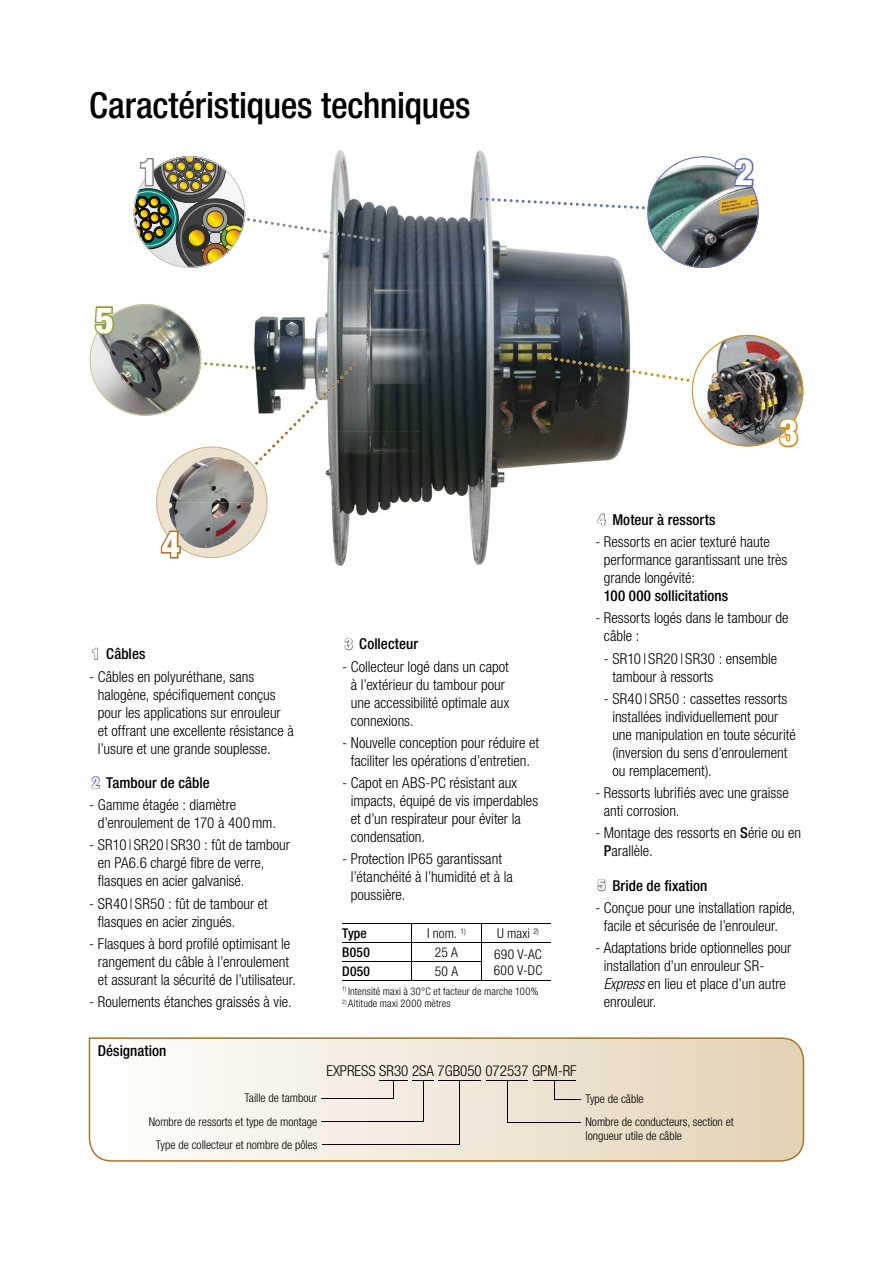
<style>
.page{position:relative;width:893px;height:1263px;background:#fff}
.page>*{position:absolute;margin:0;border:0;box-sizing:border-box;transform-origin:0 0}
.t1{font:500 condensed 36px "Helvetica Neue LT";letter-spacing:-.005em;color:#000}
.t2{font:800 condensed 36px "Helvetica Neue LT";color:#fff}
.t3{font:300 condensed 15px/18px "Helvetica Neue LT";color:#000}
.t4{font:500 condensed 15px "Helvetica Neue LT";letter-spacing:.005em;color:#000}
.t5{font:300 condensed 13.5px "Helvetica Neue LT";letter-spacing:.015em;color:#000}
.t6{font:500 condensed 13.5px "Helvetica Neue LT";letter-spacing:.02em;color:#000}
.t7{font:300 condensed 12px/23.4px "Helvetica Neue LT";color:#000;text-align:right}
.t8{font:300 condensed 10.5px "Helvetica Neue LT";letter-spacing:.015em;color:#000}
.s1{font-weight:800;color:#fff}
.s2{font-weight:500}
.s3{font-style:italic}
</style>
<div class="page">
<svg style="left:89px;top:1037px;width:715px;height:125px"></svg>
<img style="left:327px;top:150px;width:303px;height:416px">
<svg style="left:134px;top:156px;width:246px;height:112px"></svg>
<svg style="left:90px;top:304px;width:266px;height:256px"></svg>
<svg style="left:480px;top:156px;width:279px;height:112px"></svg>
<img style="left:542px;top:335px;width:261px;height:114px">
<svg style="left:92px;top:647px;width:6px;height:13px"></svg>
<svg style="left:91px;top:776px;width:9px;height:13px"></svg>
<hr style="left:342px;top:923px;width:70px;height:1px;background:#000">
<hr style="left:412px;top:923px;width:69px;height:1px;background:#000">
<hr style="left:481px;top:923px;width:70px;height:1px;background:#000">
<hr style="left:342px;top:942px;width:70px;height:1px;background:#000">
<hr style="left:412px;top:942px;width:69px;height:1px;background:#000">
<hr style="left:481px;top:942px;width:70px;height:1px;background:#000">
<hr style="left:342px;top:961px;width:70px;height:1px;background:#000">
<hr style="left:412px;top:961px;width:69px;height:1px;background:#000">
<hr style="left:342px;top:980px;width:70px;height:1px;background:#000">
<hr style="left:412px;top:980px;width:69px;height:1px;background:#000">
<hr style="left:481px;top:980px;width:70px;height:1px;background:#000">
<svg style="left:481px;top:924px;width:1px;height:56px"></svg>
<svg style="left:344px;top:638px;width:9px;height:13px"></svg>
<svg style="left:597px;top:511px;width:10px;height:15px"></svg>
<svg style="left:597px;top:879px;width:9px;height:13px"></svg>
<hr style="left:438px;top:1080px;width:43px;height:1px;background:#000">
<hr style="left:487px;top:1080px;width:41px;height:1px;background:#000">
<hr style="left:533px;top:1080px;width:43px;height:1px;background:#000">
<svg style="left:379px;top:1080px;width:55px;height:18px"></svg>
<hr style="left:423px;top:1080px;width:1px;height:42px;background:#000">
<hr style="left:459px;top:1080px;width:1px;height:65px;background:#000">
<hr style="left:507px;top:1080px;width:1px;height:43px;background:#000">
<hr style="left:322px;top:1098px;width:72px;height:1px;background:#000">
<hr style="left:322px;top:1122px;width:101px;height:1px;background:#000">
<hr style="left:322px;top:1145px;width:138px;height:1px;background:#000">
<svg style="left:554px;top:1080px;width:27px;height:20px"></svg>
<hr style="left:507px;top:1122px;width:74px;height:1px;background:#000">
<h1 class="t1" style="left:89px;top:83px;width:383px">Caractéristiques techniques</h1>
<h1 class="t2" style="left:139px;top:150px;width:20px">1</h1>
<h1 class="t2" style="left:734px;top:150px;width:20px">2</h1>
<h1 class="t2" style="left:95px;top:298px;width:20px">5</h1>
<h1 class="t2" style="left:162px;top:522px;width:20px">4</h1>
<p class="t4" style="left:92px;top:645px;width:55px"><span class="s1">1</span> Câbles</p>
<p class="t3" style="left:98px;top:667px;width:197px;text-indent:-9px">- Câbles en polyuréthane, sans halogène, spécifiquement conçus pour les applications sur enrouleur et offrant une excellente résistance à l’usure et une grande souplesse.</p>
<p class="t4" style="left:92px;top:774px;width:119px"><span class="s1">2</span> Tambour de câble</p>
<p class="t3" style="left:98px;top:796px;width:180px;text-indent:-9px">- Gamme étagée : diamètre d’enroulement de 170 à 400 mm.</p>
<p class="t3" style="left:98px;top:836px;width:194px;text-indent:-9px">- SR10 | SR20 | SR30 : fût de tambour en PA6.6 chargé fibre de verre, flasques en acier galvanisé.</p>
<p class="t3" style="left:98px;top:894px;width:172px;text-indent:-9px">- SR40 | SR50 : fût de tambour et flasques en acier zingués.</p>
<p class="t3" style="left:89px;top:934px;width:208px;text-align:center">- Flasques à bord profilé optimisant le rangement du câble à l’enroulement<br>et assurant la sécurité de l’utilisateur.</p>
<p class="t3" style="left:89px;top:993px;width:204px">- Roulements étanches graissés à vie.</p>
<p class="t4" style="left:98px;top:1041px;width:70px">Désignation</p>
<h1 class="t2" style="left:779px;top:410px;width:20px">3</h1>
<p class="t4" style="left:345px;top:635px;width:75px"><span class="s1">3</span> Collecteur</p>
<p class="t3" style="left:351px;top:657px;width:160px;text-indent:-9px">- Collecteur logé dans un capot à l’extérieur du tambour pour une accessibilité optimale aux connexions.</p>
<p class="t3" style="left:342px;top:733px;width:198px;text-align:center">- Nouvelle conception pour réduire et faciliter les opérations d’entretien.</p>
<p class="t3" style="left:351px;top:774px;width:189px;text-indent:-9px">- Capot en ABS-PC résistant aux impacts, équipé de vis imperdables et d’un respirateur pour éviter la condensation.</p>
<p class="t3" style="left:351px;top:850px;width:163px;text-indent:-9px">- Protection IP65 garantissant l’étanchéité à l’humidité et à la poussière.</p>
<p class="t6" style="left:342px;top:925px;width:26px">Type</p>
<p class="t5" style="left:427px;top:925px;width:40px">I nom. <sup>1)</sup></p>
<p class="t5" style="left:497px;top:925px;width:43px">U maxi <sup>2)</sup></p>
<p class="t6" style="left:342px;top:944px;width:29px">B050</p>
<p class="t5" style="left:435px;top:945px;width:25px">25 A</p>
<p class="t5" style="left:494px;top:946px;width:49px">690 V-AC</p>
<p class="t6" style="left:342px;top:963px;width:29px">D050</p>
<p class="t5" style="left:435px;top:964px;width:25px">50 A</p>
<p class="t5" style="left:494px;top:962px;width:50px">600 V-DC</p>
<p class="t8" style="left:342px;top:985px;width:197px"><sup>1)</sup> Intensité maxi à 30°C et facteur de marche 100%</p>
<p class="t8" style="left:342px;top:997px;width:110px"><sup>2)</sup> Altitude maxi 2000 mètres</p>
<p class="t4" style="left:598px;top:511px;width:119px"><span class="s1">4</span> Moteur à ressorts</p>
<p class="t3" style="left:604px;top:533px;width:185px;text-indent:-9px">- Ressorts en acier texturé haute performance garantissant une très grande longévité:</p>
<p class="t4" style="left:604px;top:587px;width:126px">100 000 sollicitations</p>
<p class="t3" style="left:604px;top:609px;width:186px;text-indent:-9px">- Ressorts logés dans le tambour de câble :</p>
<p class="t3" style="left:612px;top:649px;width:166px;text-indent:-9px">- SR10 | SR20 | SR30 : ensemble tambour à ressorts</p>
<p class="t3" style="left:612px;top:689px;width:185px;text-indent:-9px">- SR40 | SR50 : cassettes ressorts installées individuellement pour une manipulation en toute sécurité (inversion du sens d’enroulement ou remplacement).</p>
<p class="t3" style="left:604px;top:784px;width:186px;text-indent:-9px">- Ressorts lubrifiés avec une graisse anti corrosion.</p>
<p class="t3" style="left:604px;top:824px;width:199px;text-indent:-9px">- Montage des ressorts en <span class="s2">S</span>érie ou en<br><span class="s2">P</span>arallèle.</p>
<p class="t4" style="left:598px;top:876px;width:111px"><span class="s1">5</span> Bride de fixation</p>
<p class="t3" style="left:595px;top:898px;width:201px;text-align:center">- Conçue pour une installation rapide, facile et sécurisée de l’enrouleur.</p>
<p class="t3" style="left:604px;top:939px;width:189px;text-indent:-9px">- Adaptations bride optionnelles pour installation d’un enrouleur SR-<br><span class="s3">Express</span> en lieu et place d’un autre enrouleur.</p>
<p class="t3" style="left:326px;top:1062px;width:252px">EXPRESS SR30 2SA 7GB050 072537 GPM-RF</p>
<p class="t7" style="left:149px;top:1086px;width:170px">Taille de tambour<br>Nombre de ressorts et type de montage<br>Type de collecteur et nombre de pôles</p>
<p class="t7" style="left:585px;top:1087px;width:150px;line-height:23px;text-align:left">Type de câble<br>Nombre de conducteurs, section et</p>
<p class="t7" style="left:585px;top:1124px;width:98px">longueur utile de câble</p>
</div>
